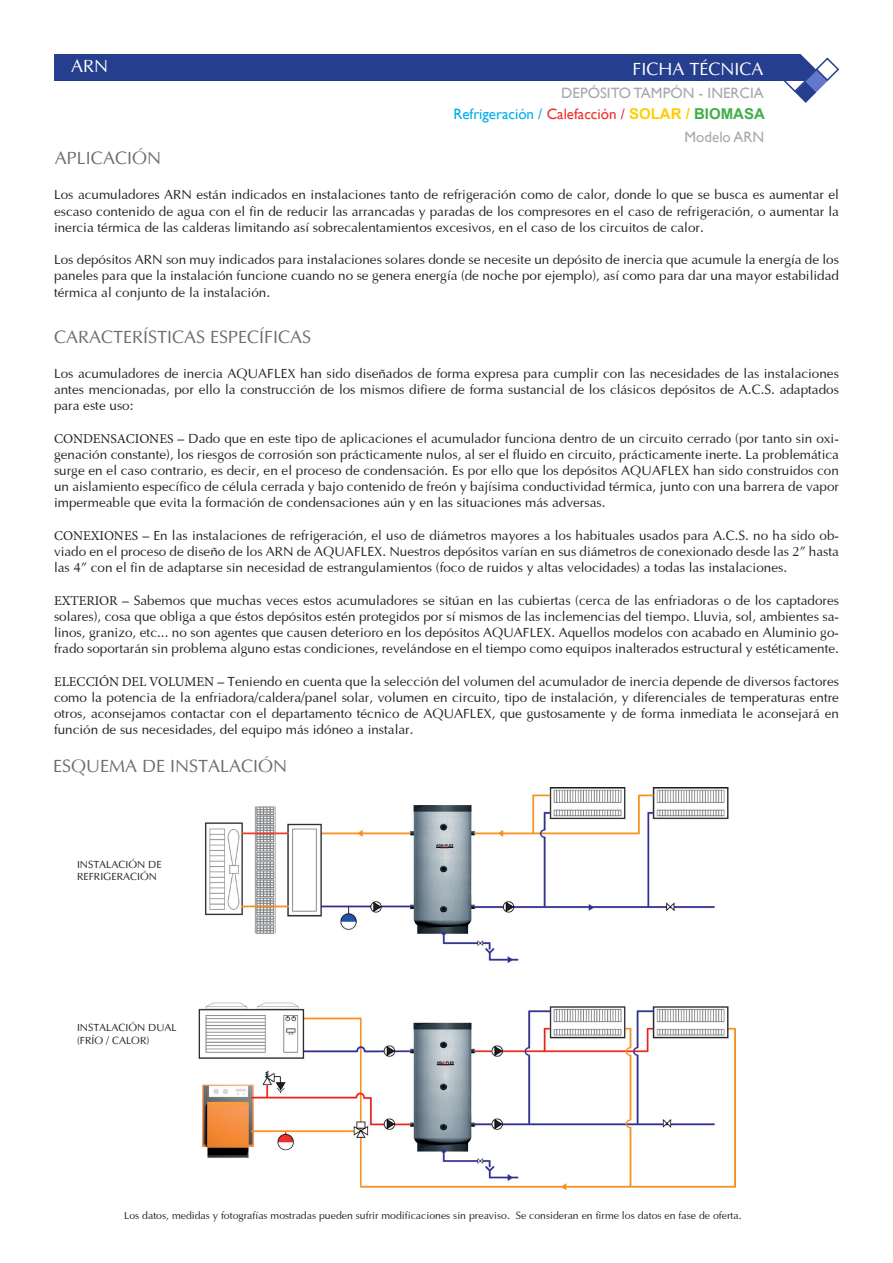
<style>
.page{position:relative;width:893px;height:1263px;background:#fff}
.page>*{position:absolute;margin:0;border:0;box-sizing:border-box;transform-origin:0 0}
.t1{font:18px "Optima";color:#6c6d70}
.t2{font:18px "Optima";color:#fff}
.t3{font:15px "Gill Sans";color:#00aeef}
.t4{font:15px "Gill Sans";color:#a8a9ad}
.Parrafo_general{font:13.5px/16.2px "Optima";color:#231f20;text-align:justify}
.descripcion-tabla{font:10.5px/12.6px "Optima";color:#231f20}
.s1{color:#ee2d28}
.s2{font-family:"Arial";font-weight:700;color:#fece08}
.s3{font-family:"Arial";font-weight:700;color:#40ae49}
.s4{font-family:"Minion Pro"}
</style>
<div class="page">
<div style="left:55px;top:54px;width:783px;height:27px;background:#253f8e"></div>
<img style="left:198px;top:787px;width:538px;height:402px">
<svg style="left:783px;top:54px;width:57px;height:49px"></svg>
<p class="t2" style="left:71px;top:53px;width:39px">ARN</p>
<p class="t2" style="left:632px;top:55px;width:133px">FICHA TÉCNICA</p>
<p class="t4" style="left:561px;top:84px;width:204px">DEPÓSITO TAMPÓN - INERCIA</p>
<p class="t3" style="left:453px;top:105px;width:313px">Refrigeración / <span class="s1">Calefacción /</span> <span class="s2">SOLAR /</span> <span class="s3">BIOMASA</span></p>
<p class="t4" style="left:684px;top:129px;width:81px">Modelo ARN</p>
<p class="t1" style="left:55px;top:144px;width:108px">APLICACIÓN</p>
<p class="Parrafo_general" style="left:54px;top:186px;width:786px">Los acumuladores ARN están indicados en instalaciones tanto de refrigeración como de calor, donde lo que se busca es aumentar el escaso contenido de agua con el fin de reducir las arrancadas y paradas de los compresores en el caso de refrigeración, o aumentar la inercia térmica de las calderas limitando así sobrecalentamientos excesivos, en el caso de los circuitos de calor.</p>
<p class="Parrafo_general" style="left:54px;top:250px;width:786px">Los depósitos ARN son muy indicados para instalaciones solares donde se necesite un depósito de inercia que acumule la energía de los paneles para que la instalación funcione cuando no se genera energía (de noche por ejemplo), así como para dar una mayor estabilidad térmica al conjunto de la instalación.</p>
<p class="t1" style="left:54px;top:324px;width:259px">CARACTERÍSTICAS ESPECÍFICAS</p>
<p class="Parrafo_general" style="left:54px;top:364px;width:786px">Los acumuladores de inercia AQUAFLEX han sido diseñados de forma expresa para cumplir con las necesidades de las instalaciones antes mencionadas, por ello la construcción de los mismos difiere de forma sustancial de los clásicos depósitos de A.C.S. adaptados para este uso:</p>
<p class="Parrafo_general" style="left:54px;top:429px;width:786px"><span class="s4">CONDENSACIONES</span> – Dado que en este tipo de aplicaciones el acumulador funciona dentro de un circuito cerrado (por tanto sin oxi&shy;genación constante), los riesgos de corrosión son prácticamente nulos, al ser el fluido en circuito, prácticamente inerte. La problemática surge en el caso contrario, es decir, en el proceso de condensación. Es por ello que los depósitos AQUAFLEX han sido construidos con un aislamiento específico de célula cerrada y bajo contenido de freón y bajísima conductividad térmica, junto con una barrera de vapor</p>
<p class="Parrafo_general" style="left:54px;top:494px;width:553px">impermeable que evita la formación de condensaciones aún y en las situaciones más adversas.</p>
<p class="Parrafo_general" style="left:54px;top:526px;width:786px"><span class="s4">CONEXIONES</span> – En las instalaciones de refrigeración, el uso de diámetros mayores a los habituales usados para A.C.S. no ha sido ob&shy;viado en el proceso de diseño de los ARN de AQUAFLEX. Nuestros depósitos varían en sus diámetros de conexionado desde las 2” hasta las 4” con el fin de adaptarse sin necesidad de estrangulamientos (foco de ruidos y altas velocidades) a todas las instalaciones.</p>
<p class="Parrafo_general" style="left:54px;top:591px;width:786px"><span class="s4">EXTERIOR</span> – Sabemos que muchas veces estos acumuladores se sitúan en las cubiertas (cerca de las enfriadoras o de los captadores solares), cosa que obliga a que éstos depósitos estén protegidos por sí mismos de las inclemencias del tiempo. Lluvia, sol, ambientes sa&shy;linos, granizo, etc... no son agentes que causen deterioro en los depósitos AQUAFLEX. Aquellos modelos con acabado en Aluminio go&shy;frado soportarán sin problema alguno estas condiciones, revelándose en el tiempo como equipos inalterados estructural y estéticamente.</p>
<p class="Parrafo_general" style="left:54px;top:672px;width:786px"><span class="s4">ELECCIÓN DEL VOLUMEN</span> – Teniendo en cuenta que la selección del volumen del acumulador de inercia depende de diversos factores como la potencia de la enfriadora/caldera/panel solar, volumen en circuito, tipo de instalación, y diferenciales de temperaturas entre otros, aconsejamos contactar con el departamento técnico de AQUAFLEX, que gustosamente y de forma inmediata le aconsejará en función de sus necesidades, del equipo más idóneo a instalar.</p>
<p class="t1" style="left:53px;top:752px;width:236px">ESQUEMA DE INSTALACIÓN</p>
<p class="descripcion-tabla" style="left:77px;top:857px;width:86px">INSTALACIÓN DE<br>REFRIGERACIÓN</p>
<p class="descripcion-tabla" style="left:77px;top:1021px;width:101px">INSTALACIÓN DUAL (FRÍO / CALOR)</p>
<p class="descripcion-tabla" style="left:124px;top:1208px;width:619px">Los datos, medidas y fotografías mostradas pueden sufrir modificaciones sin preaviso. Se consideran en firme los datos en fase de oferta.</p>
</div>
